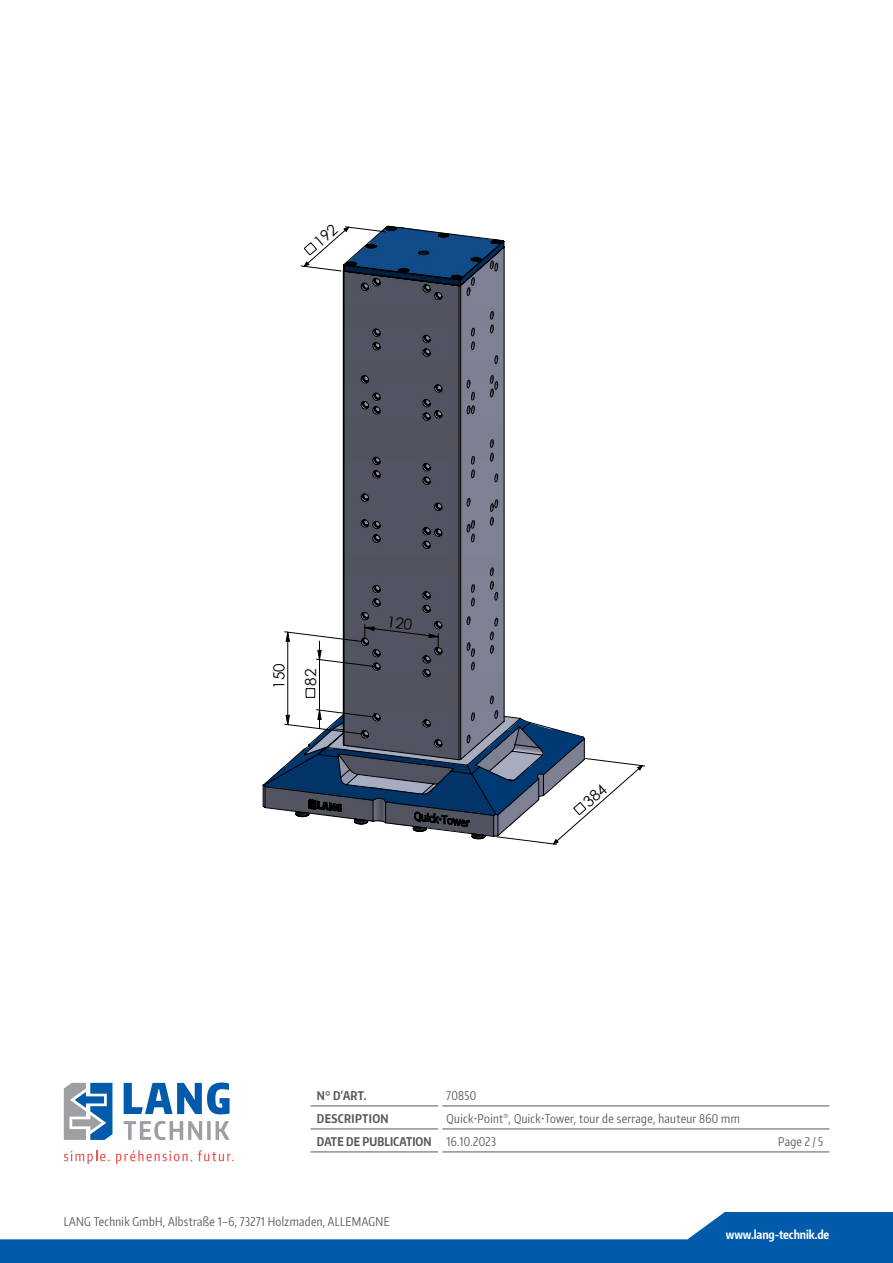
<style>
.page{position:relative;width:893px;height:1263px;background:#fff}
.page>*{position:absolute;margin:0;border:0;box-sizing:border-box;transform-origin:0 0}
.t1{font:15.3px/31.5px "Century Gothic";color:#000}
.Tabelle_Text_Bezeichnung_mit_GREP{font:12px "Encode Sans Compressed";letter-spacing:.03em;color:#57585a}
.Tabelle_Kategorie{font:700 12px "Encode Sans Compressed";letter-spacing:.01em;color:#57585a}
.Tabelle_Text{font:12px "Encode Sans Compressed";letter-spacing:.03em;color:#57585a}
.t2{font:700 12px "Encode Sans Compressed";letter-spacing:-.01em;color:#fff}
.Tabelle_Kategorie-2{font:700 12px "Encode Sans Compressed";letter-spacing:.03em;color:#57585a}
</style>
<div class="page">
<svg style="left:0;top:1212px;width:893px;height:51px;fill:#015aaa"></svg>
<svg style="left:124px;top:1082px;width:106px;height:32px"></svg>
<svg style="left:124px;top:1121px;width:106px;height:19px"></svg>
<svg style="left:64px;top:1083px;width:48px;height:57px"></svg>
<svg style="left:64px;top:1150px;width:46px;height:14px"></svg>
<svg style="left:116px;top:1150px;width:76px;height:14px"></svg>
<svg style="left:198px;top:1150px;width:36px;height:11px"></svg>
<hr style="left:311px;top:1106px;width:127px;height:1px;background:#57585a">
<hr style="left:442px;top:1106px;width:387px;height:1px;background:#57585a">
<hr style="left:311px;top:1129px;width:127px;height:1px;background:#57585a">
<hr style="left:442px;top:1129px;width:387px;height:1px;background:#57585a">
<hr style="left:311px;top:1152px;width:127px;height:1px;background:#57585a">
<hr style="left:442px;top:1152px;width:387px;height:1px;background:#57585a">
<svg style="left:262px;top:225px;width:323px;height:615px"></svg>
<svg style="left:284px;top:616px;width:155px;height:119px"></svg>
<svg style="left:496px;top:758px;width:149px;height:87px"></svg>
<svg style="left:301px;top:225px;width:85px;height:47px"></svg>
<p class="t1" style="left:263px;top:689px;width:27px;rotate:-90deg">150<br>82</p>
<p class="Tabelle_Kategorie" style="left:317px;top:1087px;width:51px">N° D‘ART.</p>
<p class="Tabelle_Text" style="left:447px;top:1087px;width:31px">70850</p>
<p class="Tabelle_Kategorie-2" style="left:317px;top:1110px;width:73px">DESCRIPTION</p>
<p class="Tabelle_Text_Bezeichnung_mit_GREP" style="left:447px;top:1110px;width:295px">Quick•Point<sup>®</sup>, Quick•Tower, tour de serrage, hauteur 860 mm</p>
<p class="Tabelle_Kategorie" style="left:317px;top:1133px;width:116px">DATE DE PUBLICATION</p>
<p class="Tabelle_Text" style="left:447px;top:1133px;width:51px">16.10.2023</p>
<p class="Tabelle_Text" style="left:778px;top:1133px;width:46px">Page 2 / 5</p>
<p class="Tabelle_Text_Bezeichnung_mit_GREP" style="left:64px;top:1213px;width:328px">LANG Technik GmbH, Albstraße 1–6, 73271 Holzmaden, ALLEMAGNE</p>
<p class="t2" style="left:726px;top:1227px;width:105px">www.lang-technik.de</p>
</div>
